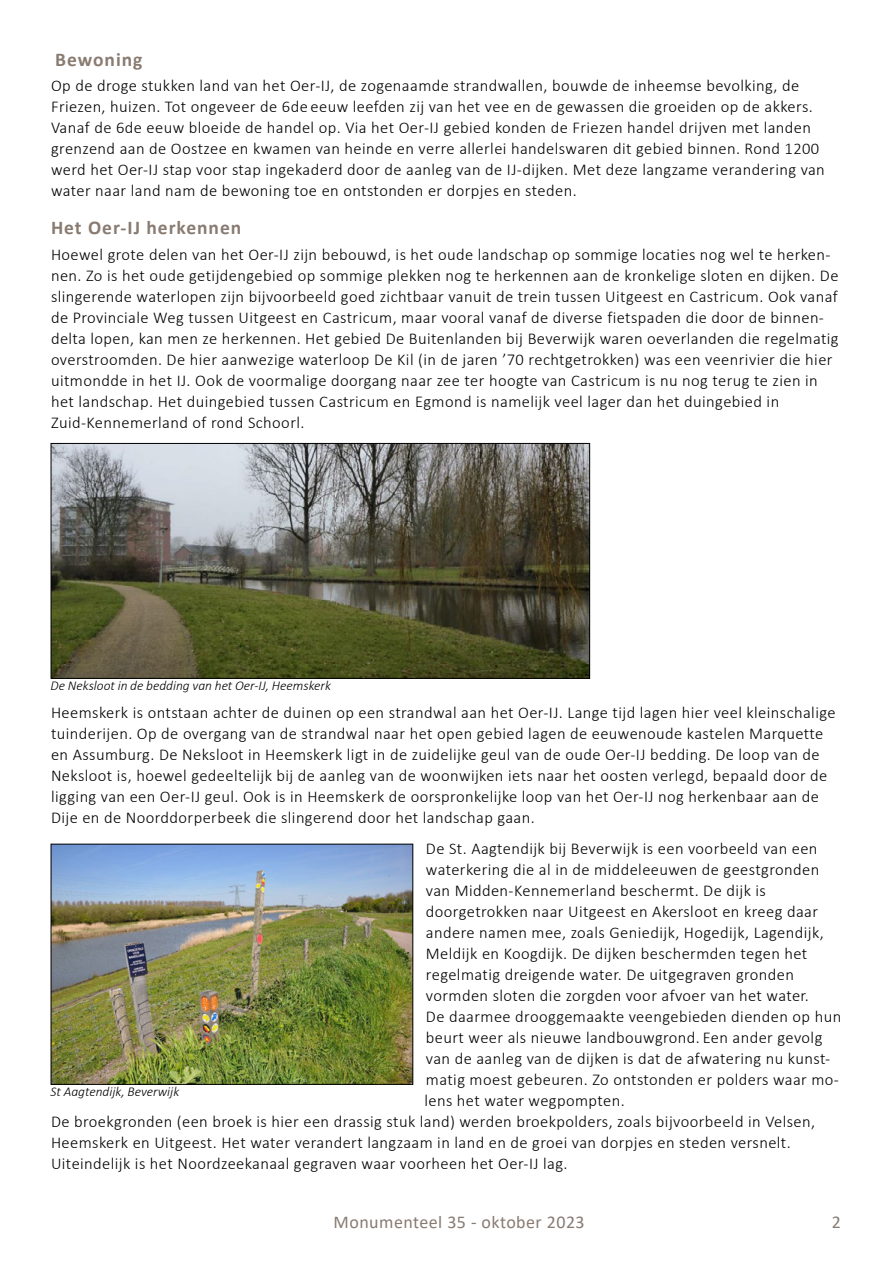
<style>
.page{position:relative;width:893px;height:1263px;background:#fff}
.page>*{position:absolute;margin:0;border:0;box-sizing:border-box;transform-origin:0 0}
.No_Spacing{font:700 19.5px "Calibri";letter-spacing:.05em;color:#897b72}
.t1{font:18px "Calibri";letter-spacing:.025em;color:#897b72}
.No_Spacing-2{font:300 16.5px/21px "Calibri";letter-spacing:.025em;color:#000}
.Bijschrift{font:italic 300 13.5px "Calibri";color:#000}
</style>
<div class="page">
<img style="left:53px;top:445px;width:535px;height:232px">
<div style="left:51px;top:443px;width:539px;height:236px;border:1px solid #000"></div>
<img style="left:53px;top:846px;width:358px;height:237px">
<div style="left:51px;top:844px;width:362px;height:241px;border:1px solid #000"></div>
<p class="No_Spacing" style="left:55px;top:45px;width:89px">Bewoning</p>
<p class="No_Spacing-2" style="left:51px;top:75px;width:775px">Op de droge stukken land van het Oer-IJ, de zogenaamde strandwallen, bouwde de inheemse bevolking, de Friezen, huizen. Tot ongeveer de 6de eeuw leefden zij van het vee en de gewassen die groeiden op de akkers.<br>Vanaf de 6de eeuw bloeide de handel op. Via het Oer-IJ gebied konden de Friezen handel drijven met landen grenzend aan de Oostzee en kwamen van heinde en verre allerlei handelswaren dit gebied binnen. Rond 1200 werd het Oer-IJ stap voor stap ingekaderd door de aanleg van de IJ-dijken. Met deze langzame verandering van water naar land nam de bewoning toe en ontstonden er dorpjes en steden.</p>
<p class="No_Spacing" style="left:51px;top:214px;width:192px">Het Oer-IJ herkennen</p>
<p class="No_Spacing-2" style="left:51px;top:243px;width:789px">Hoewel grote delen van het Oer-IJ zijn bebouwd, is het oude landschap op sommige locaties nog wel te herken&shy;nen. Zo is het oude getijdengebied op sommige plekken nog te herkennen aan de kronkelige sloten en dijken. De slingerende waterlopen zijn bijvoorbeeld goed zichtbaar vanuit de trein tussen Uitgeest en Castricum. Ook vanaf de Provinciale Weg tussen Uitgeest en Castricum, maar vooral vanaf de diverse fietspaden die door de binnen&shy;delta lopen, kan men ze herkennen. Het gebied De Buitenlanden bij Beverwijk waren oeverlanden die regelmatig overstroomden. De hier aanwezige waterloop De Kil (in de jaren ’70 rechtgetrokken) was een veenrivier die hier uitmondde in het IJ. Ook de voormalige doorgang naar zee ter hoogte van Castricum is nu nog terug te zien in het landschap. Het duingebied tussen Castricum en Egmond is namelijk veel lager dan het duingebied in Zuid-Kennemerland of rond Schoorl.</p>
<p class="Bijschrift" style="left:51px;top:677px;width:282px">De Neksloot in de bedding van het Oer-IJ, Heemskerk</p>
<p class="No_Spacing-2" style="left:51px;top:702px;width:786px">Heemskerk is ontstaan achter de duinen op een strandwal aan het Oer-IJ. Lange tijd lagen hier veel kleinschalige tuinderijen. Op de overgang van de strandwal naar het open gebied lagen de eeuwenoude kastelen Marquette en Assumburg. De Neksloot in Heemskerk ligt in de zuidelijke geul van de oude Oer-IJ bedding. De loop van de Neksloot is, hoewel gedeeltelijk bij de aanleg van de woonwijken iets naar het oosten verlegd, bepaald door de ligging van een Oer-IJ geul. Ook is in Heemskerk de oorspronkelijke loop van het Oer-IJ nog herkenbaar aan de Dije en de Noorddorperbeek die slingerend door het landschap gaan.</p>
<p class="No_Spacing-2" style="left:426px;top:838px;width:393px">De St. Aagtendijk bij Beverwijk is een voorbeeld van een</p>
<p class="No_Spacing-2" style="left:426px;top:859px;width:395px">waterkering die al in de middeleeuwen de geestgronden</p>
<p class="No_Spacing-2" style="left:426px;top:880px;width:341px">van Midden-Kennemerland beschermt. De dijk is</p>
<p class="No_Spacing-2" style="left:426px;top:901px;width:394px">doorgetrokken naar Uitgeest en Akersloot en kreeg daar</p>
<p class="No_Spacing-2" style="left:426px;top:922px;width:399px">andere namen mee, zoals Geniedijk, Hogedijk, Lagendijk,</p>
<p class="No_Spacing-2" style="left:426px;top:943px;width:383px">Meldijk en Koogdijk. De dijken beschermden tegen het</p>
<p class="No_Spacing-2" style="left:426px;top:964px;width:370px">regelmatig dreigende water. De uitgegraven gronden</p>
<p class="No_Spacing-2" style="left:426px;top:985px;width:385px">vormden sloten die zorgden voor afvoer van het water.</p>
<p class="No_Spacing-2" style="left:426px;top:1006px;width:417px">De daarmee drooggemaakte veengebieden dienden op hun</p>
<p class="No_Spacing-2" style="left:426px;top:1027px;width:398px">beurt weer als nieuwe landbouwgrond. Een ander gevolg</p>
<p class="No_Spacing-2" style="left:426px;top:1048px;width:406px">van de aanleg van de dijken is dat de afwatering nu kunst-</p>
<p class="No_Spacing-2" style="left:426px;top:1069px;width:415px">matig moest gebeuren. Zo ontstonden er polders waar mo-</p>
<p class="No_Spacing-2" style="left:424px;top:1090px;width:202px">lens het water wegpompten.</p>
<p class="No_Spacing-2" style="left:51px;top:1111px;width:766px">De broekgronden (een broek is hier een drassig stuk land) werden broekpolders, zoals bijvoorbeeld in Velsen,</p>
<p class="No_Spacing-2" style="left:51px;top:1132px;width:741px">Heemskerk en Uitgeest. Het water verandert langzaam in land en de groei van dorpjes en steden versnelt.</p>
<p class="No_Spacing-2" style="left:51px;top:1153px;width:518px">Uiteindelijk is het Noordzeekanaal gegraven waar voorheen het Oer-IJ lag.</p>
<p class="Bijschrift" style="left:51px;top:1083px;width:130px">St Aagtendijk, Beverwijk</p>
<p class="t1" style="left:334px;top:1209px;width:253px">Monumenteel 35 - oktober 2023</p>
<p class="t1" style="left:832px;top:1209px;width:11px">2</p>
</div>
